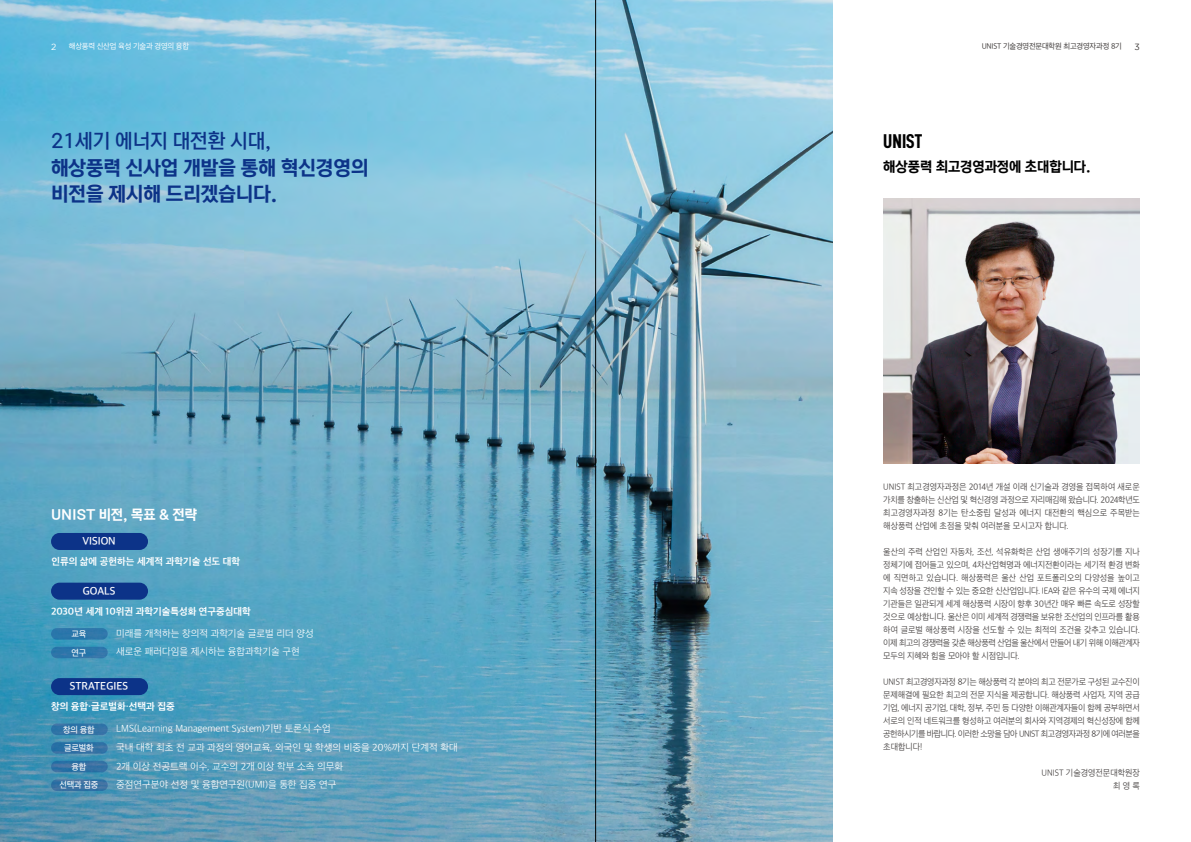
<style>
.page{position:relative;width:1191px;height:842px;background:#fff}
.page>*{position:absolute;margin:0;border:0;box-sizing:border-box;transform-origin:0 0}
.t1{font:20px/26.4px "NEXON Lv 2 Gothic OTF Bold";color:#0c3388}
.t2{font:20px "NEXON Lv 2 Gothic OTF Medium";color:#0c3388}
.t3{font:20px "D DIN Condensed Bold";color:#000}
.t4{font:14px "NEXON Lv 2 Gothic OTF Bold";color:#000}
.t5{font:14px "NEXON Lv 2 Gothic OTF Bold";color:#fff}
.t6{font:600 11px "Apple SD Gothic Neo";color:#fff}
.t7{font:300 10px/18.6px "Apple SD Gothic Neo";color:#fff}
.t8{font:700 10px "Apple SD Gothic Neo";color:#fff}
.t9{font:300 9px/13px "Apple SD Gothic Neo";letter-spacing:-.015em;color:#3e3a39;text-align:justify;scale:.95 1}
.t10{font:500 9px/18.6px "Apple SD Gothic Neo";letter-spacing:-.025em;color:#fff}
.t11{font:9px "Gotham";color:#3e3a39}
.t12{font:9px "Gotham";color:#fff}
.t13{font:8px "Apple SD Gothic Neo";letter-spacing:-.025em;color:#3e3a39}
.t14{font:8px "Apple SD Gothic Neo";letter-spacing:-.025em;color:#fff}
</style>
<div class="page">
<img style="left:0;top:0;width:832px;height:842px">
<img style="left:883px;top:198px;width:257px;height:265px">
<div style="left:51px;top:533px;width:97px;height:17px;background:#0c3388;border-radius:9px"></div>
<div style="left:51px;top:678px;width:97px;height:17px;background:#0c3388;border-radius:9px"></div>
<div style="left:51px;top:583px;width:97px;height:17px;background:#0c3388;border-radius:9px"></div>
<div style="left:51px;top:628px;width:57px;height:12px;background:#2d77aa;border-radius:6px"></div>
<svg style="left:51px;top:647px;width:57px;height:11px"></svg>
<svg style="left:51px;top:723px;width:57px;height:12px"></svg>
<svg style="left:51px;top:742px;width:57px;height:12px"></svg>
<svg style="left:51px;top:761px;width:57px;height:11px"></svg>
<svg style="left:51px;top:779px;width:57px;height:12px"></svg>
<hr style="left:595px;top:0;width:1px;height:842px;background:#000">
<p class="t12" style="left:51px;top:41px;width:7px">2</p>
<p class="t14" style="left:69px;top:42px;width:122px">해상풍력 신산업 육성 기술과 경영의 융합</p>
<h1 class="t2" style="left:51px;top:131px;width:222px">21세기 에너지 대전환 시대,</h1>
<h1 class="t1" style="left:51px;top:155px;width:319px">해상풍력 신사업 개발을 통해 혁신경영의 비전을 제시해 드리겠습니다.</h1>
<h2 class="t5" style="left:51px;top:507px;width:147px">UNIST 비전, 목표 &amp; 전략</h2>
<p class="t6" style="left:82px;top:535px;width:35px">VISION</p>
<p class="t8" style="left:51px;top:556px;width:190px">인류의 삶에 공헌하는 세계적 과학기술 선도 대학</p>
<p class="t6" style="left:83px;top:585px;width:34px">GOALS</p>
<p class="t8" style="left:51px;top:606px;width:201px">2030년 세계 10위권 과학기술특성화 연구중심대학</p>
<p class="t7" style="left:116px;top:624px;width:199px">미래를 개척하는 창의적 과학기술 글로벌 리더 양성 새로운 패러다임을 제시하는 융합과학기술 구현</p>
<p class="t10" style="left:72px;top:625px;width:16px">교육 연구</p>
<p class="t6" style="left:70px;top:680px;width:60px">STRATEGIES</p>
<p class="t8" style="left:51px;top:701px;width:125px">창의 융합·글로벌화·선택과 집중</p>
<p class="t7" style="left:116px;top:720px;width:343px">LMS(Learning Management System)기반 토론식 수업<br>국내 대학 최초 전 교과 과정의 영어교육, 외국인 및 학생의 비중을 20%까지 단계적 확대 2개 이상 전공트랙 이수, 교수의 2개 이상 학부 소속 의무화<br>중점연구분야 선정 및 융합연구원(UMI)을 통한 집중 연구</p>
<p class="t10" style="left:60px;top:720px;width:40px;text-align:center">창의 융합 글로벌화 융합 선택과 집중</p>
<p class="t13" style="left:981px;top:42px;width:142px">UNIST 기술경영전문대학원 최고경영자과정 8기</p>
<p class="t11" style="left:1134px;top:41px;width:7px">3</p>
<h1 class="t3" style="left:883px;top:130px;width:40px">UNIST</h1>
<h2 class="t4" style="left:883px;top:159px;width:209px">해상풍력 최고경영과정에 초대합니다.</h2>
<p class="t9" style="left:883px;top:481px;width:272px">UNIST 최고경영자과정은 2014년 개설 이래 신기술과 경영을 접목하여 새로운 가치를 창출하는 신산업 및 혁신경영 과정으로 자리매김해 왔습니다. 2024학년도 최고경영자과정 8기는 탄소중립 달성과 에너지 대전환의 핵심으로 주목받는 해상풍력 산업에 초점을 맞춰 여러분을 모시고자 합니다.</p>
<p class="t9" style="left:883px;top:546px;width:272px">울산의 주력 산업인 자동차, 조선, 석유화학은 산업 생애주기의 성장기를 지나 정체기에 접어들고 있으며, 4차산업혁명과 에너지전환이라는 세기적 환경 변화 에 직면하고 있습니다. 해상풍력은 울산 산업 포트폴리오의 다양성을 높이고 지속 성장을 견인할 수 있는 중요한 신산업입니다. IEA와 같은 유수의 국제 에너지 기관들은 일관되게 세계 해상풍력 시장이 향후 30년간 매우 빠른 속도로 성장할 것으로 예상합니다. 울산은 이미 세계적 경쟁력을 보유한 조선업의 인프라를 활용 하여 글로벌 해상풍력 시장을 선도할 수 있는 최적의 조건을 갖추고 있습니다. 이제 최고의 경쟁력을 갖춘 해상풍력 산업을 울산에서 만들어 내기 위해 이해관계자 모두의 지혜와 힘을 모아야 할 시점입니다.</p>
<p class="t9" style="left:883px;top:676px;width:272px">UNIST 최고경영자과정 8기는 해상풍력 각 분야의 최고 전문가로 구성된 교수진이 문제해결에 필요한 최고의 전문 지식을 제공합니다. 해상풍력 사업자, 지역 공급 기업, 에너지 공기업, 대학, 정부, 주민 등 다양한 이해관계자들이 함께 공부하면서 서로의 인적 네트워크를 형성하고 여러분의 회사와 지역경제의 혁신성장에 함께 공헌하시기를 바랍니다. 이러한 소망을 담아 UNIST 최고경영자과정 8기에 여러분을 초대합니다!</p>
<p class="t9" style="left:1041px;top:767px;width:105px;text-align:right">UNIST 기술경영전문대학원장 최 영 록</p>
</div>
